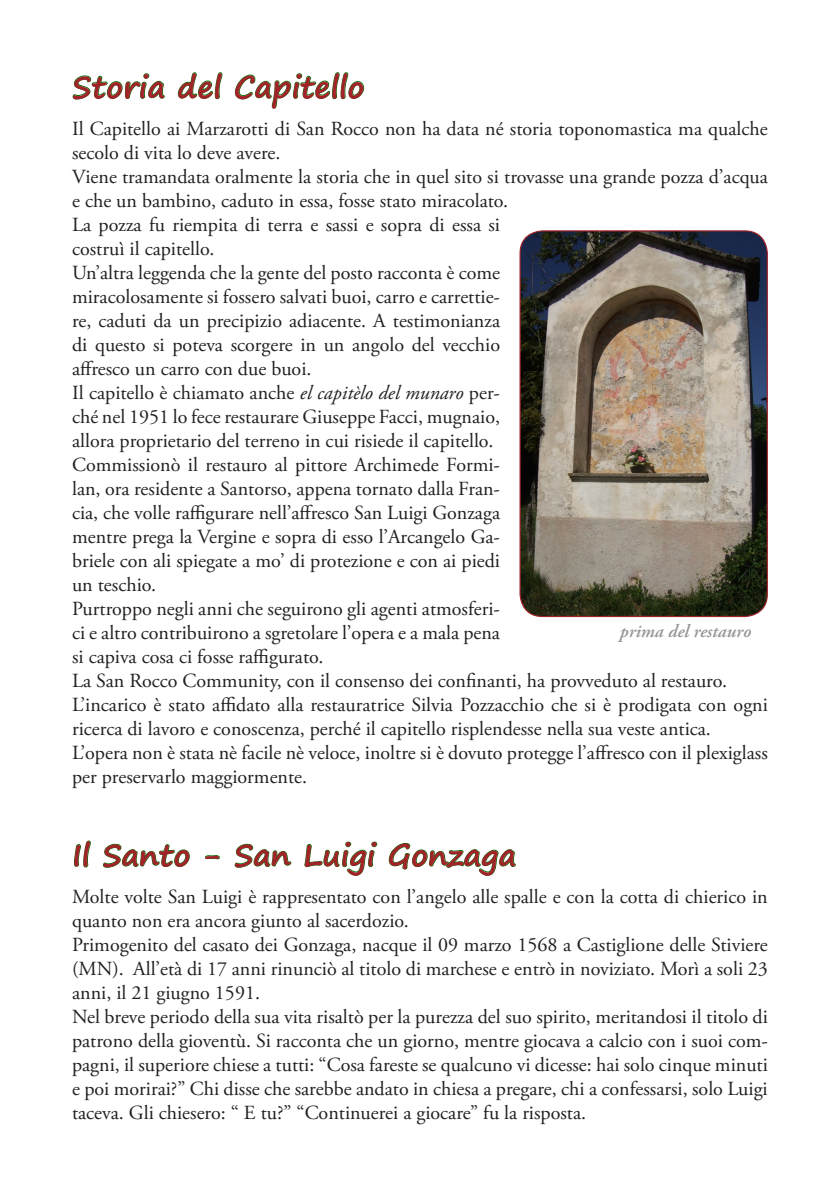
<style>
.page{position:relative;width:840px;height:1191px;background:#fff}
.page>*{position:absolute;margin:0;border:0;box-sizing:border-box;transform-origin:0 0}
.t1{font:700 30px "Segoe Print";color:#a22229}
.t2{font:20px/24px "Adobe Garamond Pro";color:#231f20}
.t3{font:italic 600 18.4px "Adobe Garamond Pro";color:#939598}
.s1{font-style:italic}
</style>
<div class="page">
<svg style="left:73px;top:73px;width:92px;height:26px"></svg>
<svg style="left:178px;top:72px;width:44px;height:27px"></svg>
<svg style="left:235px;top:72px;width:129px;height:36px"></svg>
<svg style="left:74px;top:840px;width:17px;height:27px"></svg>
<svg style="left:103px;top:843px;width:87px;height:24px"></svg>
<svg style="left:205px;top:855px;width:15px;height:4px"></svg>
<svg style="left:234px;top:843px;width:57px;height:24px"></svg>
<svg style="left:304px;top:841px;width:73px;height:34px"></svg>
<svg style="left:388px;top:843px;width:127px;height:32px"></svg>
<img style="left:521px;top:231px;width:245px;height:385px">
<div style="left:519px;top:230px;width:248px;height:387px;border:1px solid #a22229;border-radius:22px"></div>
<p class="t1" style="left:72px;top:59px;width:294px">Storia del Capitello</p>
<p class="t2" style="left:72px;top:117px;width:696px">Il Capitello ai Marzarotti di San Rocco non ha data né storia toponomastica ma qualche secolo di vita lo deve avere.</p>
<p class="t2" style="left:72px;top:165px;width:697px">Viene tramandata oralmente la storia che in quel sito si trovasse una grande pozza d’acqua e che un bambino, caduto in essa, fosse stato miracolato.</p>
<p class="t2" style="left:72px;top:213px;width:429px">La pozza fu riempita di terra e sassi e sopra di essa si costruì il capitello.</p>
<p class="t2" style="left:72px;top:261px;width:429px;text-align:justify">Un’altra leggenda che la gente del posto racconta è come miracolosamente si fossero salvati buoi, carro e carrettie&shy;re, caduti da un precipizio adiacente. A testimonianza di questo si poteva scorgere in un angolo del vecchio affresco un carro con due buoi.</p>
<p class="t2" style="left:72px;top:381px;width:429px;text-align:justify">Il capitello è chiamato anche <span class="s1">el capitèlo del munaro</span> per&shy;ché nel 1951 lo fece restaurare Giuseppe Facci, mugnaio, allora proprietario del terreno in cui risiede il capitello.</p>
<p class="t2" style="left:72px;top:453px;width:429px;text-align:justify">Commissionò il restauro al pittore Archimede Formi&shy;lan, ora residente a Santorso, appena tornato dalla Fran&shy;cia, che volle raffigurare nell’affresco San Luigi Gonzaga mentre prega la Vergine e sopra di esso l’Arcangelo Ga&shy;briele con ali spiegate a mo’ di protezione e con ai piedi un teschio.</p>
<p class="t2" style="left:72px;top:597px;width:429px;text-align:justify">Purtroppo negli anni che seguirono gli agenti atmosferi&shy;ci e altro contribuirono a sgretolare l’opera e a mala pena si capiva cosa ci fosse raffigurato.</p>
<p class="t2" style="left:72px;top:669px;width:656px">La San Rocco Community, con il consenso dei confinanti, ha provveduto al restauro.</p>
<p class="t2" style="left:72px;top:693px;width:697px">L’incarico è stato affidato alla restauratrice Silvia Pozzacchio che si è prodigata con ogni ricerca di lavoro e conoscenza, perché il capitello risplendesse nella sua veste antica.</p>
<p class="t2" style="left:72px;top:741px;width:697px">L’opera non è stata nè facile nè veloce, inoltre si è dovuto protegge l’affresco con il plexiglass per preservarlo maggiormente.</p>
<p class="t3" style="left:619px;top:620px;width:133px">prima del restauro</p>
<p class="t1" style="left:72px;top:827px;width:445px">Il Santo - San Luigi Gonzaga</p>
<p class="t2" style="left:72px;top:885px;width:696px">Molte volte San Luigi è rappresentato con l’angelo alle spalle e con la cotta di chierico in quanto non era ancora giunto al sacerdozio.</p>
<p class="t2" style="left:72px;top:933px;width:697px;text-align:justify">Primogenito del casato dei Gonzaga, nacque il 09 marzo 1568 a Castiglione delle Stiviere (MN). All’età di 17 anni rinunciò al titolo di marchese e entrò in noviziato. Morì a soli 23 anni, il 21 giugno 1591.</p>
<p class="t2" style="left:72px;top:1005px;width:697px;text-align:justify">Nel breve periodo della sua vita risaltò per la purezza del suo spirito, meritandosi il titolo di patrono della gioventù. Si racconta che un giorno, mentre giocava a calcio con i suoi com&shy;pagni, il superiore chiese a tutti: “Cosa fareste se qualcuno vi dicesse: hai solo cinque minuti e poi morirai?” Chi disse che sarebbe andato in chiesa a pregare, chi a confessarsi, solo Luigi taceva. Gli chiesero: “ E tu?” “Continuerei a giocare” fu la risposta.</p>
</div>
